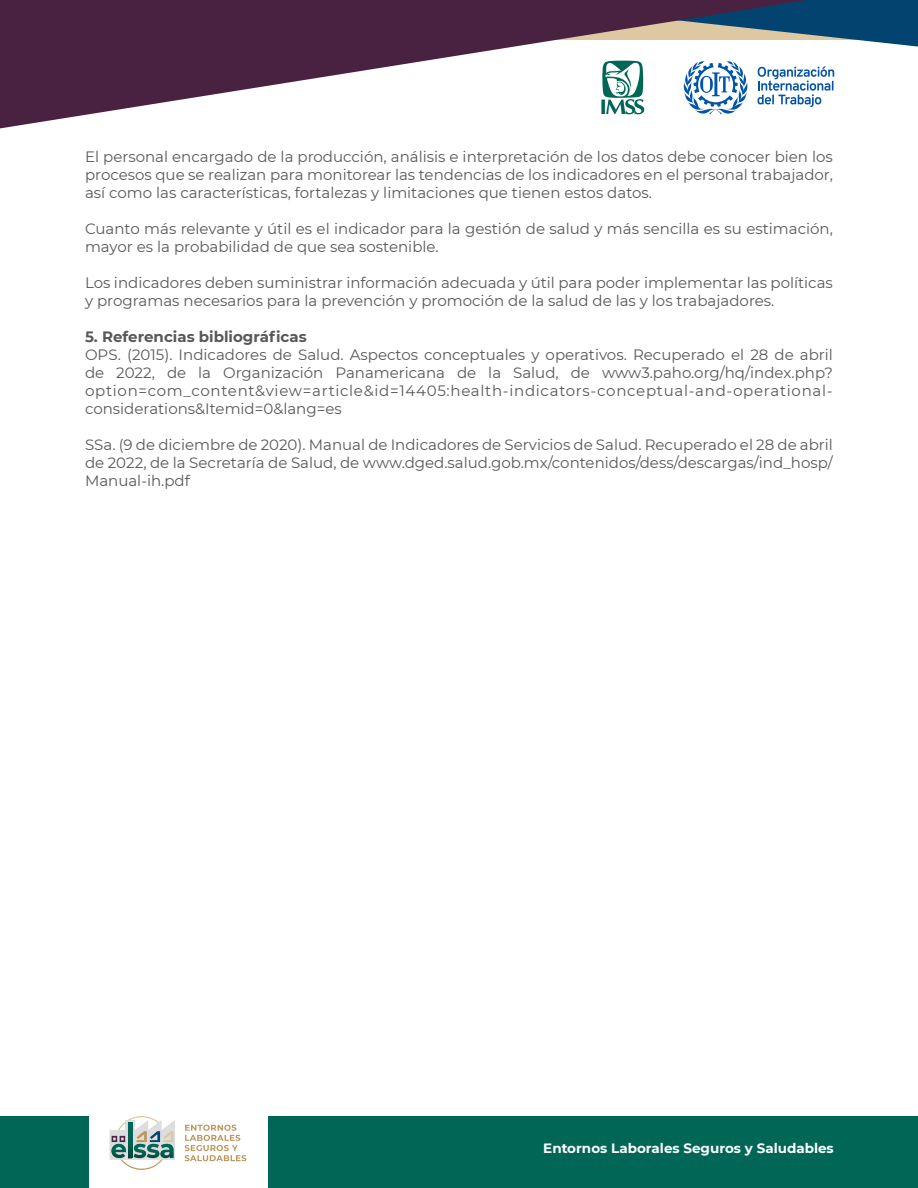
<style>
.page{position:relative;width:918px;height:1188px;background:#fff}
.page>*{position:absolute;margin:0;border:0;box-sizing:border-box;transform-origin:0 0}
.t1{font:15px/18px "Montserrat";color:#57585a;text-align:justify}
.t2{font:700 15px "Montserrat";color:#57585a}
.t3{font:700 13.5px "Montserrat";color:#fff}
</style>
<div class="page">
<div style="left:268px;top:1116px;width:650px;height:72px;background:#006756"></div>
<div style="left:0;top:1116px;width:88px;height:72px;background:#006756"></div>
<svg style="left:0;top:0;width:918px;height:129px"></svg>
<svg style="left:185px;top:1125px;width:61px;height:36px"></svg>
<svg style="left:110px;top:1116px;width:65px;height:54px"></svg>
<p class="t1" style="left:85px;top:147px;width:749px">El personal encargado de la producción, análisis e interpretación de los datos debe conocer bien los procesos que se realizan para monitorear las tendencias de los indicadores en el personal trabajador, así como las características, fortalezas y limitaciones que tienen estos datos.</p>
<p class="t1" style="left:85px;top:219px;width:749px">Cuanto más relevante y útil es el indicador para la gestión de salud y más sencilla es su estimación, mayor es la probabilidad de que sea sostenible.</p>
<p class="t1" style="left:85px;top:273px;width:749px">Los indicadores deben suministrar información adecuada y útil para poder implementar las políticas y programas necesarios para la prevención y promoción de la salud de las y los trabajadores.</p>
<p class="t2" style="left:85px;top:326px;width:223px">5. Referencias bibliográficas</p>
<p class="t1" style="left:85px;top:345px;width:749px">OPS. (2015). Indicadores de Salud. Aspectos conceptuales y operativos. Recuperado el 28 de abril de 2022, de la Organización Panamericana de la Salud, de www3.paho.org/hq/index.php? option=com_content&amp;view=article&amp;id=14405:health-indicators-conceptual-and-operational&shy;considerations&amp;Itemid=0&amp;lang=es</p>
<p class="t1" style="left:85px;top:435px;width:749px">SSa. (9 de diciembre de 2020). Manual de Indicadores de Servicios de Salud. Recuperado el 28 de abril de 2022, de la Secretaría de Salud, de www.dged.salud.gob.mx/contenidos/dess/descargas/ind_hosp/ Manual-ih.pdf</p>
<p class="t3" style="left:543px;top:1138px;width:292px">Entornos Laborales Seguros y Saludables</p>
</div>
